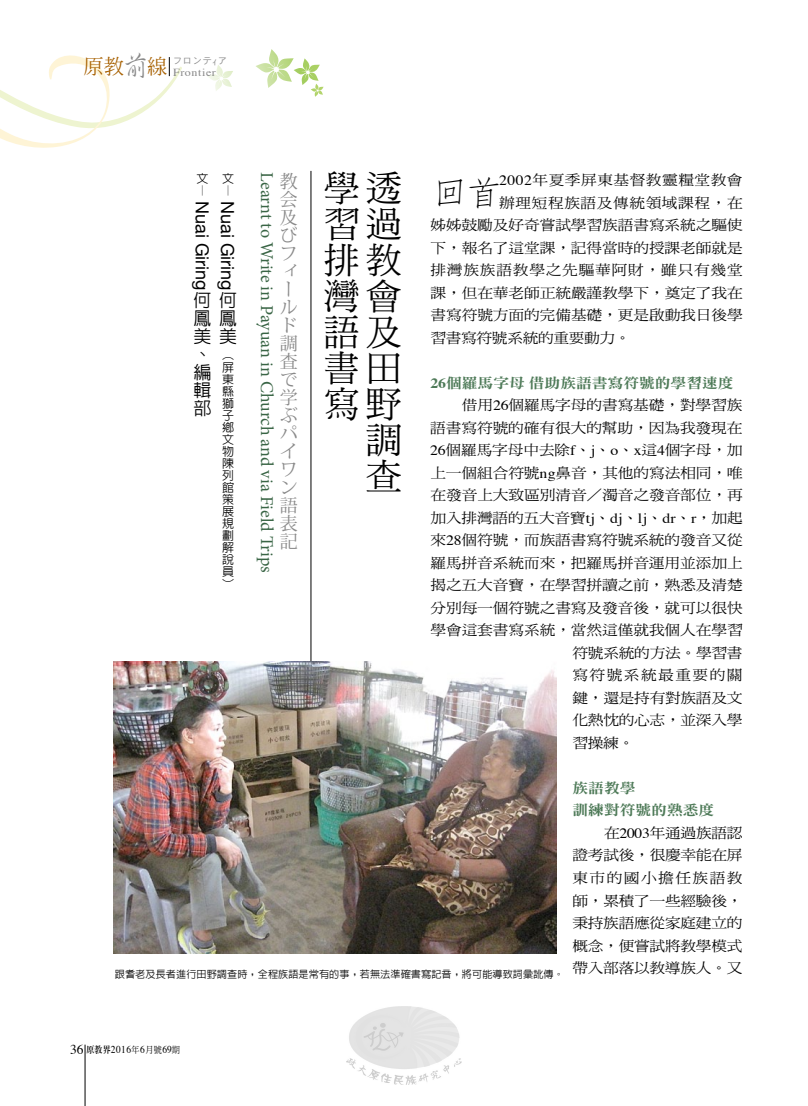
<style>
.page{position:relative;width:808px;height:1106px;background:#fff}
.page>*{position:absolute;margin:0;border:0;box-sizing:border-box;transform-origin:0 0}
.t1{font:36px/36px "DF Ming Std W5";color:#000;text-align:right}
.t2{font:300 34.35px "AR Fang Song B5 HK";color:#000;scale:1.11 1}
.t3{font:18px "Minion Pro";letter-spacing:-.005em;color:#396545}
.t4{font:18px/18px "Koz Min Pro";color:#898989}
.t5{font:18px "Helvetica Neue";color:#000}
.t6{font:500 18px/18px "AR Hei B5";color:#000;text-align:justify}
.t7{font:14.1px/22.5px "DF Ming Std W5";letter-spacing:-.01em;color:#000;text-align:justify;scale:1.11 1}
.t8{font:14.1px/22.5px "DF Ming Std W9";color:#4e7a58;scale:1.11 1}
.t9{font:14.1px "DF Ming Std W5";letter-spacing:.045em;color:#000;scale:1.11 1}
.t10{font:14.1px "DF Ming Std W5";letter-spacing:.03em;color:#000;scale:1.11 1}
.t11{font:14.1px "DF Ming Std W5";letter-spacing:.035em;color:#000;scale:1.11 1}
.t12{font:14.1px "DF Ming Std W5";letter-spacing:.09em;color:#000;scale:1.11 1}
.t13{font:500 12px/12px "AR Hei B5";color:#000}
.t14{font:10.8px "Times";letter-spacing:.05em;color:#898989;scale:1.11 1}
.t15{font:10.5px "Times";letter-spacing:.05em;color:#000;scale:.9 1}
.t16{font:500 10.2px "AR Hei B5";letter-spacing:.01em;color:#000}
.t17{font:9px "Heisei Kaku Go Std W3";color:#898989}
.s1{font-family:"AR Xing Shu B5";font-weight:500;font-size:27.75px}
.s2{font-family:"Times"}
.s3{font-family:"Times";font-weight:700}
.s4{font-size:13.5px}
.s5{font-family:"AR Ming B5";font-weight:800;font-size:9px}
.s6{font-family:"DF Ming Std W5";font-size:9px}
</style>
<div class="page">
<svg style="left:256px;top:49px;width:68px;height:48px"></svg>
<svg style="left:208px;top:65px;width:25px;height:26px"></svg>
<hr style="left:85px;top:1044px;width:1px;height:62px;background:#000">
<svg style="left:0;top:55px;width:182px;height:93px"></svg>
<hr style="left:311px;top:171px;width:1px;height:499px;background:#000">
<img style="left:114px;top:661px;width:443px;height:293px">
<img style="left:347px;top:1006px;width:114px;height:78px">
<p class="t14" style="left:83px;top:62px;width:121px"><sup>原教</sup><span class="s1">前</span><sup>線</sup> Frontier</p>
<p class="t17" style="left:173px;top:55px;width:56px">フロンテ<sub>ｲ</sub>ア</p>
<p class="t13" style="left:222px;top:172px;width:13px">文︱</p>
<p class="t3" style="left:279px;top:172px;width:402px;rotate:90deg">Learnt to Write in Payuan in Church and via Field Trips</p>
<p class="t4" style="left:280px;top:172px;width:19px">教会及びフィールド調査で学ぶパイワン語表記</p>
<h1 class="t1" style="left:324px;top:170px;width:79px">學透習過排教灣會語及書田寫野調查</h1>
<p class="t13" style="left:197px;top:172px;width:13px">文︱</p>
<p class="t5" style="left:215px;top:201px;width:91px;rotate:90deg">Nuai Giring</p>
<p class="t6" style="left:194px;top:291px;width:19px;text-align:left">何鳳美、編輯部</p>
<h2 class="t2" style="left:430px;top:176px;width:67px">回首</h2>
<p class="t10" style="left:499px;top:172px;width:221px"><span class="s2">2002</span>年夏季屏東基督教靈糧堂教會</p>
<p class="t11" style="left:499px;top:195px;width:221px">辦理短程族語及傳統領域課程，在</p>
<p class="t7" style="left:430px;top:214px;width:283px">姊姊鼓勵及好奇嘗試學習族語書寫系統之驅使</p>
<p class="t7" style="left:430px;top:236px;width:283px">下，報名了這堂課，記得當時的授課老師就是</p>
<p class="t9" style="left:430px;top:262px;width:283px">排灣族族語教學之先驅華阿財，雖只有幾堂</p>
<p class="t7" style="left:430px;top:281px;width:283px">課，但在華老師正統嚴謹教學下，奠定了我在</p>
<p class="t7" style="left:430px;top:304px;width:283px">書寫符號方面的完備基礎，更是啟動我日後學</p>
<p class="t7" style="left:430px;top:326px;width:182px">習書寫符號系統的重要動力。</p>
<p class="t8" style="left:430px;top:371px;width:275px"><span class="s3">26</span>個羅馬字母借助族語書寫符號的學習速度</p>
<p class="t7" style="left:462px;top:394px;width:254px">借用<span class="s2">26</span>個羅馬字母的書寫基礎，對學習族</p>
<p class="t7" style="left:430px;top:416px;width:283px">語書寫符號的確有很大的幫助，因為我發現在</p>
<p class="t7" style="left:430px;top:439px;width:283px"><span class="s2">26</span>個羅馬字母中去除<span class="s2">f</span>、<span class="s2">j</span>、<span class="s2">o</span>、<span class="s2">x</span>這<span class="s2">4</span>個字母，加</p>
<p class="t7" style="left:430px;top:461px;width:283px">上一個組合符號<span class="s2">ng</span>鼻音，其他的寫法相同，唯</p>
<p class="t7" style="left:430px;top:484px;width:283px">在發音上大致區別清音／濁音之發音部位，再</p>
<p class="t7" style="left:430px;top:506px;width:283px">加入排灣語的五大音寶<span class="s2">tj</span>、<span class="s2">dj</span>、<span class="s2">lj</span>、<span class="s2">dr</span>、<span class="s2">r</span>，加起</p>
<p class="t7" style="left:430px;top:529px;width:283px">來<span class="s2">28</span>個符號，而族語書寫符號系統的發音又從</p>
<p class="t7" style="left:430px;top:551px;width:283px">羅馬拼音系統而來，把羅馬拼音運用並添加上</p>
<p class="t7" style="left:430px;top:574px;width:283px">揭之五大音寶，在學習拼讀之前，熟悉及清楚</p>
<p class="t7" style="left:430px;top:596px;width:283px">分別每一個符號之書寫及發音後，就可以很快</p>
<p class="t7" style="left:430px;top:619px;width:283px">學會這套書寫系統，當然這僅就我個人在學習</p>
<p class="t7" style="left:572px;top:641px;width:155px">符號系統的方法。學習書</p>
<p class="t12" style="left:572px;top:667px;width:155px">寫符號系統最重要的關</p>
<p class="t7" style="left:572px;top:686px;width:155px">鍵，還是持有對族語及文</p>
<p class="t7" style="left:572px;top:709px;width:155px">化熱忱的心志，並深入學</p>
<p class="t7" style="left:572px;top:731px;width:57px">習操練。</p>
<p class="t8" style="left:572px;top:776px;width:129px">族語教學<br>訓練對符號的熟悉度</p>
<p class="t7" style="left:572px;top:821px;width:155px;text-indent:32px">在<span class="s2">2003</span>年通過族語認證考試後，很慶幸能在屏東市的國小擔任族語教師，累積了一些經驗後，秉持族語應從家庭建立的概念，便嘗試將教學模式帶入部落以教導族人。又</p>
<p class="t5" style="left:241px;top:201px;width:91px;rotate:90deg">Nuai Giring</p>
<p class="t6" style="left:219px;top:291px;width:19px">何鳳美</p>
<p class="t13" style="left:222px;top:350px;width:13px;text-align:justify">︵屏東縣獅子鄉文物陳列館策展規劃解說員︶</p>
<p class="t16" style="left:115px;top:968px;width:450px">跟耆老及長者進行田野調查時，全程族語是常有的事，若無法準確書寫記音，將可能導致詞彙訛傳。</p>
<p class="t15" style="left:70px;top:1039px;width:124px"><span class="s4">36</span> <span class="s5">原教界</span>2016<span class="s6">年</span>6<span class="s6">月號</span>69<span class="s6">期</span></p>
</div>
